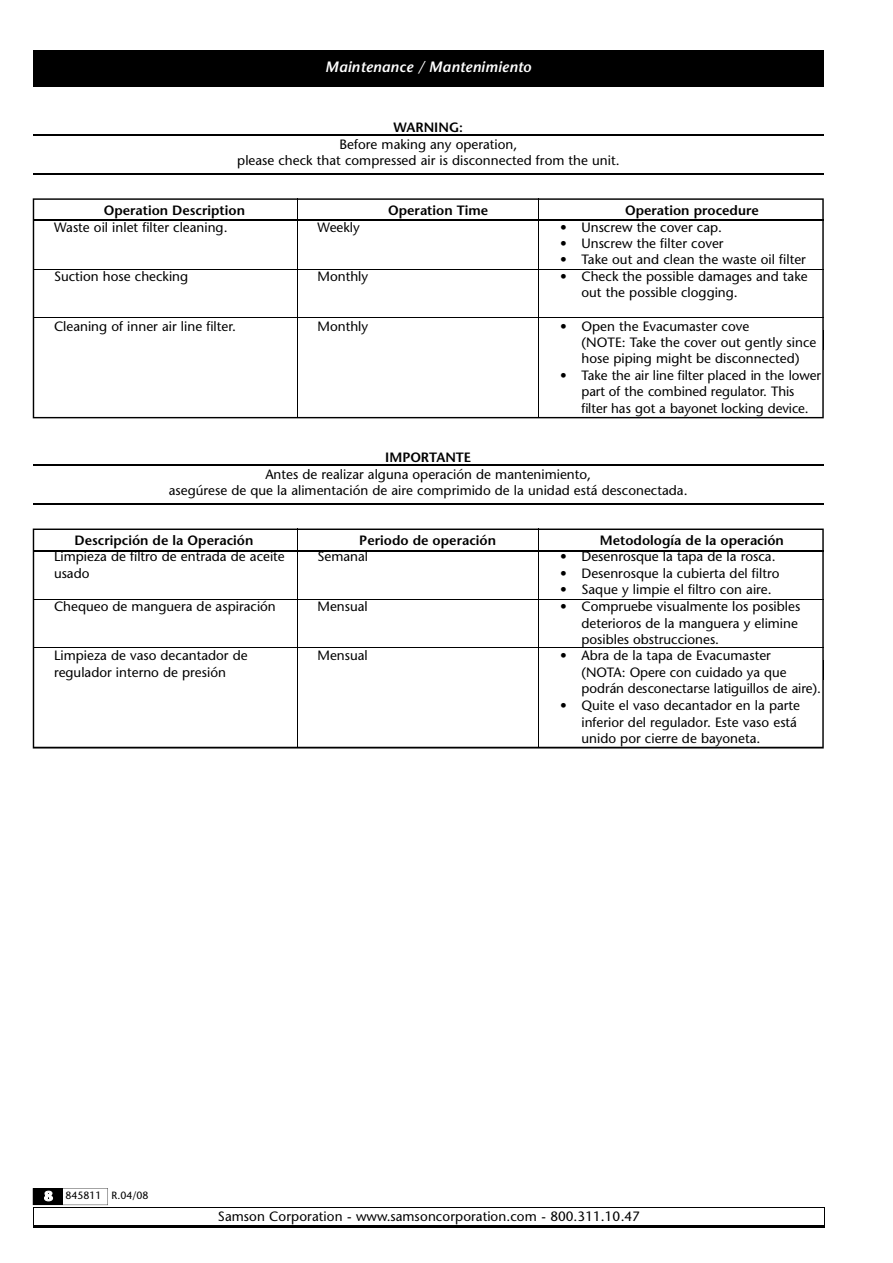
<style>
.page{position:relative;width:893px;height:1263px;background:#fff}
.page>*{position:absolute;margin:0;border:0;box-sizing:border-box;transform-origin:0 0}
.t1{font:italic 600 15px "Stone Sans Std";color:#fff}
.t2{font:500 13.5px/16.5px "Stone Sans Std";color:#000}
.t3{font:600 13.5px "Stone Sans Std";color:#000}
.t4{font:500 10.5px "Stone Sans Std";color:#000}
.s1{font-weight:700;font-size:13.5px;color:#fff}
</style>
<div class="page">
<hr style="left:33px;top:1225px;width:791px;height:3px;background:#000">
<hr style="left:33px;top:1207px;width:791px;height:1px;background:#000">
<svg style="left:824px;top:1207px;width:1px;height:21px"></svg>
<svg style="left:33px;top:1188px;width:75px;height:37px"></svg>
<div style="left:33px;top:50px;width:791px;height:36px;background:#000"></div>
<hr style="left:33px;top:134px;width:791px;height:1px;background:#000">
<hr style="left:33px;top:174px;width:791px;height:1px;background:#000">
<svg style="left:33px;top:528px;width:791px;height:220px"></svg>
<hr style="left:33px;top:550px;width:791px;height:1px;background:#000">
<hr style="left:33px;top:599px;width:791px;height:1px;background:#000">
<hr style="left:33px;top:647px;width:791px;height:1px;background:#000">
<svg style="left:823px;top:660px;width:1px;height:20px"></svg>
<hr style="left:297px;top:528px;width:1px;height:220px;background:#000">
<hr style="left:539px;top:528px;width:1px;height:220px;background:#000">
<hr style="left:33px;top:464px;width:791px;height:1px;background:#000">
<hr style="left:33px;top:504px;width:791px;height:1px;background:#000">
<svg style="left:33px;top:198px;width:791px;height:220px"></svg>
<hr style="left:33px;top:220px;width:791px;height:1px;background:#000">
<hr style="left:33px;top:269px;width:791px;height:1px;background:#000">
<hr style="left:33px;top:317px;width:791px;height:1px;background:#000">
<svg style="left:823px;top:330px;width:1px;height:20px"></svg>
<hr style="left:297px;top:198px;width:1px;height:220px;background:#000">
<hr style="left:539px;top:198px;width:1px;height:220px;background:#000">
<p class="t1" style="left:325px;top:61px;width:208px">Maintenance / Mantenimiento</p>
<p class="t3" style="left:393px;top:123px;width:71px">WARNING:</p>
<p class="t2" style="left:237px;top:138px;width:384px;text-align:center">Before making any operation,<br>please check that compressed air is disconnected from the unit.</p>
<p class="t3" style="left:104px;top:205px;width:143px">Operation Description</p>
<p class="t2" style="left:54px;top:220px;width:175px">Waste oil inlet filter cleaning.</p>
<p class="t2" style="left:54px;top:269px;width:136px">Suction hose checking</p>
<p class="t2" style="left:54px;top:319px;width:184px">Cleaning of inner air line filter.</p>
<p class="t2" style="left:318px;top:220px;width:44px">Weekly</p>
<p class="t2" style="left:318px;top:269px;width:52px">Monthly</p>
<p class="t2" style="left:318px;top:319px;width:52px">Monthly</p>
<p class="t3" style="left:388px;top:205px;width:102px">Operation Time</p>
<p class="t3" style="left:625px;top:205px;width:135px">Operation procedure</p>
<p class="t2" style="left:560px;top:220px;width:163px">• Unscrew the cover cap.</p>
<p class="t2" style="left:560px;top:237px;width:165px">• Unscrew the filter cover</p>
<p class="t2" style="left:560px;top:253px;width:247px">• Take out and clean the waste oil filter</p>
<p class="t2" style="left:581px;top:269px;width:228px;text-indent:-21px">• Check the possible damages and take out the possible clogging.</p>
<p class="t2" style="left:581px;top:319px;width:236px;text-indent:-21px">• Open the Evacumaster cove<br>(NOTE: Take the cover out gently since hose piping might be disconnected)</p>
<p class="t2" style="left:581px;top:368px;width:241px;text-indent:-21px">• Take the air line filter placed in the lower part of the combined regulator. This filter has got a bayonet locking device.</p>
<p class="t3" style="left:385px;top:452px;width:88px">IMPORTANTE</p>
<p class="t2" style="left:169px;top:467px;width:520px;text-align:center">Antes de realizar alguna operación de mantenimiento,<br>asegúrese de que la alimentación de aire comprimido de la unidad está desconectada.</p>
<p class="t3" style="left:75px;top:535px;width:180px">Descripción de la Operación</p>
<p class="t2" style="left:54px;top:550px;width:232px">Limpieza de filtro de entrada de aceite usado</p>
<p class="t2" style="left:54px;top:599px;width:223px">Chequeo de manguera de aspiración</p>
<p class="t2" style="left:54px;top:649px;width:195px">Limpieza de vaso decantador de regulador interno de presión</p>
<p class="t3" style="left:359px;top:535px;width:138px">Periodo de operación</p>
<p class="t2" style="left:318px;top:550px;width:52px">Semanal</p>
<p class="t2" style="left:318px;top:599px;width:52px">Mensual</p>
<p class="t2" style="left:318px;top:649px;width:52px">Mensual</p>
<p class="t3" style="left:600px;top:535px;width:186px">Metodología de la operación</p>
<p class="t2" style="left:560px;top:550px;width:217px">• Desenrosque la tapa de la rosca.</p>
<p class="t2" style="left:560px;top:566px;width:221px">• Desenrosque la cubierta del filtro</p>
<p class="t2" style="left:560px;top:583px;width:213px">• Saque y limpie el filtro con aire.</p>
<p class="t2" style="left:581px;top:599px;width:220px;text-indent:-21px">• Compruebe visualmente los posibles deterioros de la manguera y elimine posibles obstrucciones.</p>
<p class="t2" style="left:581px;top:649px;width:241px;text-indent:-21px">• Abra de la tapa de Evacumaster<br>(N O TA: Opere con cuidado ya que podrán desconectarse latiguillos de aire).</p>
<p class="t2" style="left:581px;top:698px;width:220px;text-indent:-21px">• Quite el vaso decantador en la parte inferior del regulador. Este vaso está unido por cierre de bayoneta.</p>
<p class="t4" style="left:44px;top:1191px;width:106px"><span class="s1">8</span> 845811 R.04/08</p>
<p class="t2" style="left:218px;top:1209px;width:424px">Samson Corporation - www.samsoncorporation.com - 800.311.10.47</p>
</div>
